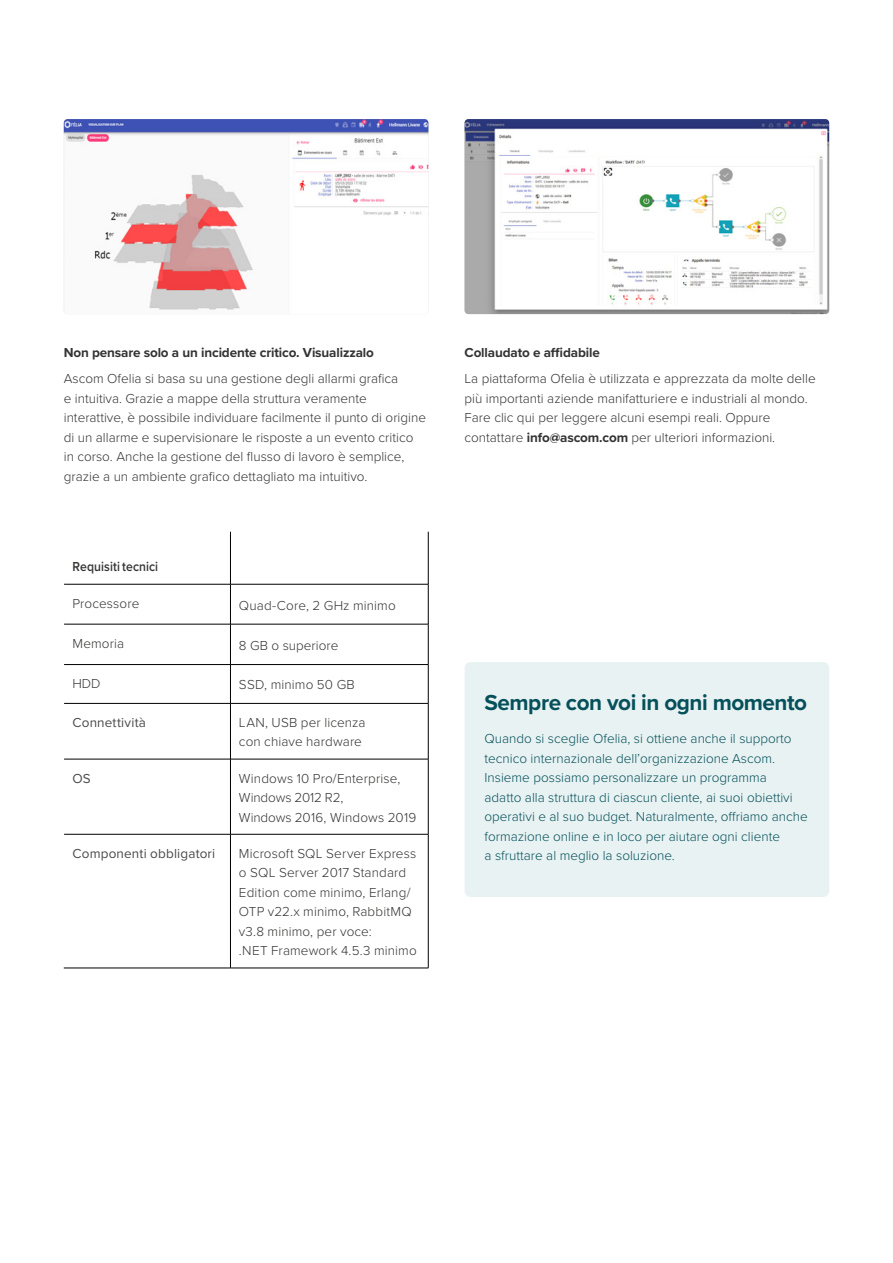
<style>
.page{position:relative;width:893px;height:1263px;background:#fff}
.page>*{position:absolute;margin:0;border:0;box-sizing:border-box;transform-origin:0 0}
.t1{font:700 22.5px "Proxima Nova";letter-spacing:-.02em;color:#05505a}
.t2{font:300 13.5px/19.5px "Proxima Nova";color:#333}
.t3{font:300 13.5px/19.5px "Proxima Nova";color:#05505a}
.Body_copy{font:300 13.5px/19.5px "Proxima Nova";letter-spacing:.01em;color:#333332}
.t4{font:700 13.5px "Proxima Nova";letter-spacing:-.01em;color:#333}
.Body_copy-2{font:13.5px "Proxima Nova";letter-spacing:.015em;color:#4a4a49}
.Table_Text_Bold{font:600 13.5px "Proxima Nova";letter-spacing:.01em;color:#333332;scale:.9 1}
.s1{font-weight:700}
</style>
<div class="page">
<img style="left:64px;top:119px;width:364px;height:195px">
<img style="left:465px;top:119px;width:364px;height:195px">
<div style="left:465px;top:662px;width:364px;height:235px;background:#e8f2f2;border-radius:6px"></div>
<hr style="left:428px;top:584px;width:1px;height:40px;background:#000">
<hr style="left:230px;top:624px;width:198px;height:1px;background:#000">
<hr style="left:428px;top:624px;width:1px;height:40px;background:#000">
<hr style="left:230px;top:664px;width:198px;height:1px;background:#000">
<hr style="left:428px;top:665px;width:1px;height:38px;background:#000">
<hr style="left:230px;top:703px;width:198px;height:1px;background:#000">
<hr style="left:428px;top:703px;width:1px;height:56px;background:#000">
<hr style="left:230px;top:759px;width:198px;height:1px;background:#000">
<hr style="left:428px;top:759px;width:1px;height:75px;background:#000">
<hr style="left:230px;top:834px;width:198px;height:1px;background:#000">
<hr style="left:428px;top:834px;width:1px;height:134px;background:#000">
<hr style="left:230px;top:968px;width:198px;height:1px;background:#000">
<hr style="left:428px;top:532px;width:1px;height:52px;background:#000">
<hr style="left:230px;top:584px;width:198px;height:1px;background:#000">
<hr style="left:230px;top:532px;width:1px;height:52px;background:#000">
<hr style="left:64px;top:584px;width:166px;height:1px;background:#000">
<hr style="left:230px;top:584px;width:1px;height:40px;background:#000">
<hr style="left:64px;top:624px;width:166px;height:1px;background:#000">
<hr style="left:230px;top:624px;width:1px;height:40px;background:#000">
<hr style="left:64px;top:664px;width:166px;height:1px;background:#000">
<hr style="left:230px;top:665px;width:1px;height:38px;background:#000">
<hr style="left:64px;top:703px;width:166px;height:1px;background:#000">
<hr style="left:230px;top:703px;width:1px;height:56px;background:#000">
<hr style="left:64px;top:759px;width:166px;height:1px;background:#000">
<hr style="left:230px;top:759px;width:1px;height:75px;background:#000">
<hr style="left:64px;top:834px;width:166px;height:1px;background:#000">
<hr style="left:230px;top:834px;width:1px;height:134px;background:#000">
<hr style="left:64px;top:968px;width:166px;height:1px;background:#000">
<p class="t4" style="left:64px;top:343px;width:312px">Non pensare solo a un incidente critico. Visualizzalo</p>
<p class="t2" style="left:64px;top:368px;width:364px">Ascom Ofelia si basa su una gestione degli allarmi grafica<br>e intuitiva. Grazie a mappe della struttura veramente interattive, è possibile individuare facilmente il punto di origine di un allarme e supervisionare le risposte a un evento critico in corso. Anche la gestione del flusso di lavoro è semplice, grazie a un ambiente grafico dettagliato ma intuitivo.</p>
<p class="Table_Text_Bold" style="left:72px;top:557px;width:97px">Requisiti tecnici</p>
<p class="Body_copy" style="left:72px;top:593px;width:68px">Processore</p>
<p class="Body_copy" style="left:239px;top:594px;width:158px">Quad-Core, 2 GHz minimo</p>
<p class="Body_copy" style="left:72px;top:633px;width:53px">Memoria</p>
<p class="Body_copy" style="left:239px;top:635px;width:101px">8 GB o superiore</p>
<p class="Body_copy" style="left:72px;top:673px;width:30px">HDD</p>
<p class="Body_copy" style="left:239px;top:674px;width:117px">SSD, minimo 50 GB</p>
<p class="Body_copy-2" style="left:72px;top:712px;width:75px">Connettività</p>
<p class="Body_copy" style="left:239px;top:712px;width:128px">LAN, USB per licenza con chiave hardware</p>
<p class="Body_copy-2" style="left:72px;top:768px;width:20px">OS</p>
<p class="Body_copy" style="left:239px;top:767px;width:179px">Windows 10 Pro/Enterprise,<br>Windows 2012 R2,<br>Windows 2016, Windows 2019</p>
<p class="Body_copy-2" style="left:72px;top:843px;width:144px">Componenti obbligatori</p>
<p class="Body_copy" style="left:239px;top:843px;width:179px">Microsoft SQL Server Express o SQL Server 2017 Standard<br>Edition come minimo, Erlang/<br>OTP v22.x minimo, RabbitMQ v3.8 minimo, per voce:<br>.NET Framework 4.5.3 minimo</p>
<p class="t4" style="left:465px;top:343px;width:137px">Collaudato e affidabile</p>
<p class="t2" style="left:465px;top:368px;width:353px">La piattaforma Ofelia è utilizzata e apprezzata da molte delle più importanti aziende manifatturiere e industriali al mondo.<br>Fare clic qui per leggere alcuni esempi reali. Oppure contattare <span class="s1">info@ascom.com</span> per ulteriori informazioni.</p>
<p class="t1" style="left:485px;top:686px;width:324px">Sempre con voi in ogni momento</p>
<p class="t3" style="left:485px;top:728px;width:325px">Quando si sceglie Ofelia, si ottiene anche il supporto tecnico internazionale dell’organizzazione Ascom.<br>Insieme possiamo personalizzare un programma<br>adatto alla struttura di ciascun cliente, ai suoi obiettivi operativi e al suo budget. Naturalmente, offriamo anche formazione online e in loco per aiutare ogni cliente<br>a sfruttare al meglio la soluzione.</p>
</div>
